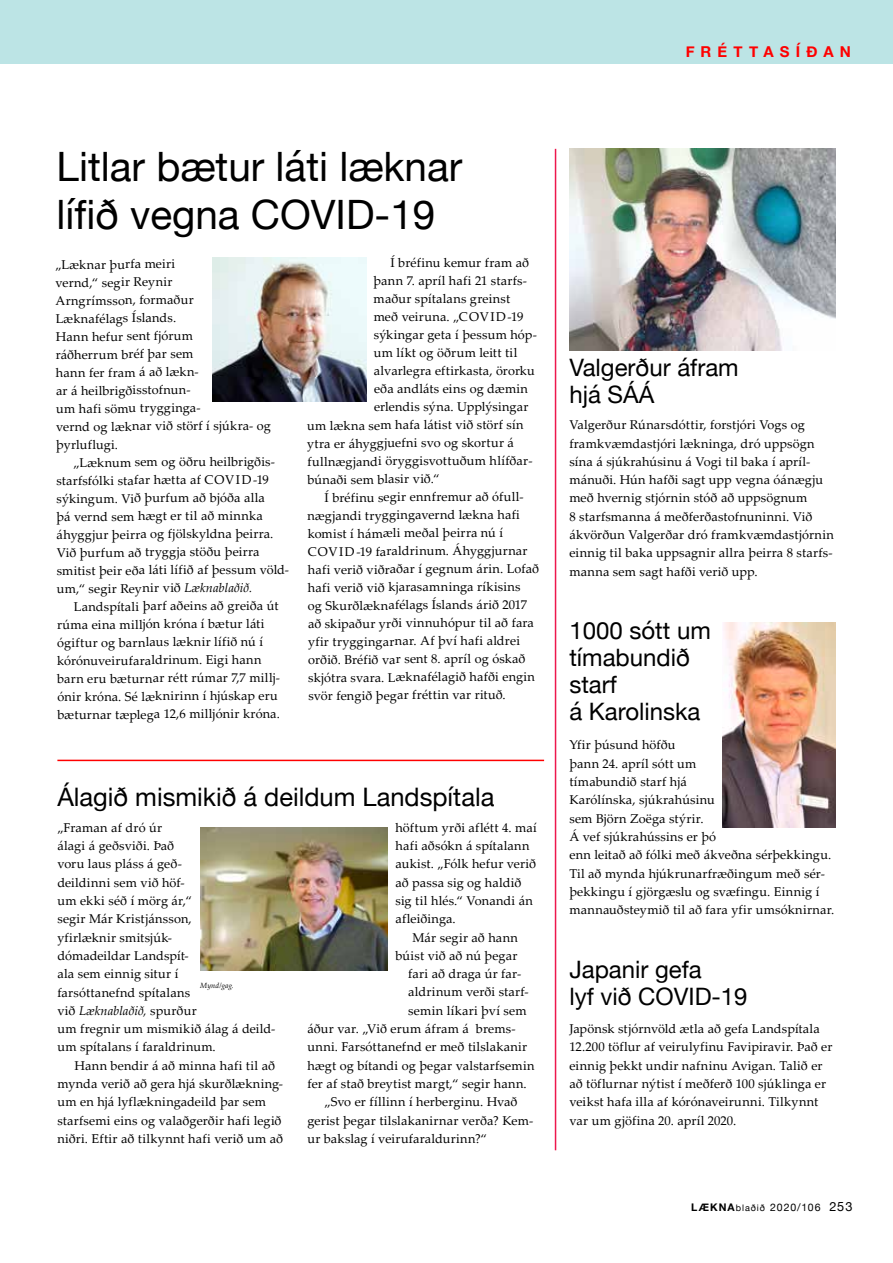
<style>
.page{position:relative;width:893px;height:1263px;background:#fff}
.page>*{position:absolute;margin:0;border:0;box-sizing:border-box;transform-origin:0 0}
.t1{font:40.5px/48px "Helvetica Neue";color:#000}
.t2{font:25.5px "Helvetica Neue";color:#000}
.t3{font:24px/27px "Helvetica Neue";color:#000}
.t4{font:700 15px "Helvetica Neue";letter-spacing:.41em;color:#f00}
.t5{font:12.75px/18.3px "Palatino Linotype";letter-spacing:.01em;color:#000}
.t6{font:10.5px "Helvetica Neue";letter-spacing:.08em;color:#000}
.t7{font:italic 7.5px "Palatino Linotype";letter-spacing:.01em;color:#000}
.s1{font-style:italic}
.s2{font-weight:700}
.s3{font-size:9px}
.s4{font-size:12.75px}
</style>
<div class="page">
<div style="left:0;top:0;width:893px;height:64px;background:#bce4e5"></div>
<hr style="left:555px;top:149px;width:1px;height:1001px;background:#ed174d">
<hr style="left:57px;top:760px;width:487px;height:1px;background:#f00">
<img style="left:569px;top:149px;width:267px;height:202px">
<img style="left:722px;top:623px;width:114px;height:204px">
<img style="left:213px;top:257px;width:153px;height:144px">
<img style="left:200px;top:827px;width:187px;height:144px">
<p class="t4" style="left:686px;top:40px;width:167px">FRÉTTASÍÐAN</p>
<h1 class="t1" style="left:57px;top:145px;width:407px">Litlar bætur láti læknar lífið vegna COVID-19</h1>
<p class="t5" style="left:55px;top:255px;width:217px">„Læknar þurfa meiri<br>vernd,“ segir Reynir<br>Arngrímsson, formaður<br>Læknafélags Íslands.<br>Hann hefur sent fjórum<br>ráðherrum bréf þar sem<br>hann fer fram á að lækn-<br>ar á heilbrigðisstofnun-<br>um hafi sömu trygginga-<br>vernd og læknar við störf í sjúkra- og þyrluflugi.</p>
<p class="t5" style="left:56px;top:452px;width:234px;text-indent:17px">„Læknum sem og öðru heilbrigðis&shy;starfsfólki stafar hætta af COVID-19 sýkingum. Við þurfum að bjóða alla<br>þá vernd sem hægt er til að minnka áhyggjur þeirra og fjölskyldna þeirra.<br>Við þurfum að tryggja stöðu þeirra smitist þeir eða láti lífið af þessum völd&shy;um,“ segir Reynir við <span class="s1">Læknablaðið.</span></p>
<p class="t5" style="left:57px;top:596px;width:225px;text-indent:17px">Landspítali þarf aðeins að greiða út rúma eina milljón króna í bætur láti ógiftur og barnlaus læknir lífið nú í kórónuveirufaraldrinum. Eigi hann barn eru bæturnar rétt rúmar 7,7 millj&shy;ónir króna. Sé læknirinn í hjúskap eru bæturnar tæplega 12,6 milljónir króna.</p>
<p class="t5" style="left:390px;top:253px;width:140px">Í bréfinu kemur fram að</p>
<p class="t5" style="left:374px;top:271px;width:155px">þann 7. apríl hafi 21 starfs-</p>
<p class="t5" style="left:374px;top:289px;width:138px">maður spítalans greinst</p>
<p class="t5" style="left:374px;top:307px;width:151px">með veiruna. „COVID-19</p>
<p class="t5" style="left:374px;top:325px;width:165px">sýkingar geta í þessum hóp-</p>
<p class="t5" style="left:374px;top:343px;width:145px">um líkt og öðrum leitt til</p>
<p class="t5" style="left:374px;top:361px;width:163px">alvarlegra eftirkasta, örorku</p>
<p class="t5" style="left:374px;top:379px;width:156px">eða andláts eins og dæmin</p>
<p class="t5" style="left:374px;top:397px;width:156px">erlendis sýna. Upplýsingar</p>
<p class="t5" style="left:307px;top:415px;width:218px">um lækna sem hafa látist við störf sín</p>
<p class="t5" style="left:307px;top:433px;width:208px">ytra er áhyggjuefni svo og skortur á</p>
<p class="t5" style="left:307px;top:451px;width:227px">fullnægjandi öryggisvottuðum hlífðar-</p>
<p class="t5" style="left:307px;top:469px;width:134px">búnaði sem blasir við.“</p>
<p class="t5" style="left:325px;top:487px;width:201px">Í bréfinu segir ennfremur að ófull-</p>
<p class="t5" style="left:308px;top:505px;width:214px">nægjandi tryggingavernd lækna hafi</p>
<p class="t5" style="left:308px;top:523px;width:197px">komist í hámæli meðal þeirra nú í</p>
<p class="t5" style="left:308px;top:541px;width:221px">COVID-19 faraldrinum. Áhyggjurnar</p>
<p class="t5" style="left:308px;top:559px;width:233px">hafi verið viðraðar í gegnum árin. Lofað</p>
<p class="t5" style="left:308px;top:577px;width:214px">hafi verið við kjarasamninga ríkisins</p>
<p class="t5" style="left:308px;top:595px;width:221px">og Skurðlæknafélags Íslands árið 2017</p>
<p class="t5" style="left:308px;top:613px;width:228px">að skipaður yrði vinnuhópur til að fara</p>
<p class="t5" style="left:308px;top:631px;width:213px">yfir tryggingarnar. Af því hafi aldrei</p>
<p class="t5" style="left:308px;top:649px;width:219px">orðið. Bréfið var sent 8. apríl og óskað</p>
<p class="t5" style="left:308px;top:667px;width:228px">skjótra svara. Læknafélagið hafði engin</p>
<p class="t5" style="left:308px;top:685px;width:199px">svör fengið þegar fréttin var rituð.</p>
<h2 class="t2" style="left:57px;top:779px;width:438px">Álagið mismikið á deildum Landspítala</h2>
<p class="t5" style="left:57px;top:818px;width:220px">„Framan af dró úr<br>álagi á geðsviði. Það<br>voru laus pláss á geð-<br>deildinni sem við höf-<br>um ekki séð í mörg ár,“<br>segir Már Kristjánsson,<br>yfirlæknir smitsjúk-<br>dómadeildar Landspít-<br>ala sem einnig situr í<br>farsóttanefnd spítalans<br>við <span class="s1">Læknablaðið,</span> spurður<br>um fregnir um mismikið álag á deild&shy;um spítalans í faraldrinum.</p>
<p class="t5" style="left:57px;top:1056px;width:227px;text-indent:17px">Hann bendir á að minna hafi til að mynda verið að gera hjá skurðlækning&shy;um en hjá lyflækningadeild þar sem starfsemi eins og valaðgerðir hafi legið niðri. Eftir að tilkynnt hafi verið um að</p>
<p class="t7" style="left:200px;top:980px;width:35px">Mynd/gag.</p>
<p class="t5" style="left:395px;top:818px;width:143px">höftum yrði aflétt 4. maí hafi aðsókn á spítalann aukist. „Fólk hefur verið að passa sig og haldið sig til hlés.“ Vonandi án afleiðinga.</p>
<p class="t5" style="left:412px;top:927px;width:107px">Már segir að hann</p>
<p class="t5" style="left:395px;top:946px;width:123px">búist við að nú þegar</p>
<p class="t5" style="left:408px;top:964px;width:115px">fari að draga úr far-</p>
<p class="t5" style="left:408px;top:982px;width:122px">aldrinum verði starf-</p>
<p class="t5" style="left:408px;top:1001px;width:120px">semin líkari því sem</p>
<p class="t5" style="left:307px;top:1019px;width:210px">áður var. „Við erum áfram á brems-</p>
<p class="t5" style="left:307px;top:1037px;width:221px">unni. Farsóttanefnd er með tilslakanir</p>
<p class="t5" style="left:307px;top:1056px;width:229px">hægt og bítandi og þegar valstarfsemin</p>
<p class="t5" style="left:307px;top:1074px;width:221px">fer af stað breytist margt,“ segir hann.</p>
<p class="t5" style="left:324px;top:1092px;width:194px">„Svo er fíllinn í herberginu. Hvað</p>
<p class="t5" style="left:307px;top:1110px;width:227px">gerist þegar tilslakanirnar verða? Kem-</p>
<p class="t5" style="left:307px;top:1129px;width:181px">ur bakslag í veirufaraldurinn?“</p>
<h3 class="t3" style="left:569px;top:355px;width:171px">Valgerður áfram hjá SÁÁ</h3>
<p class="t5" style="left:569px;top:415px;width:266px">Valgerður Rúnarsdóttir, forstjóri Vogs og framkvæmdastjóri lækninga, dró uppsögn sína á sjúkrahúsinu á Vogi til baka í apríl&shy;mánuði. Hún hafði sagt upp vegna óánægju með hvernig stjórnin stóð að uppsögnum<br>8 starfsmanna á meðferðastofnuninni. Við ákvörðun Valgerðar dró framkvæmdastjórnin einnig til baka uppsagnir allra þeirra 8 starfs&shy;manna sem sagt hafði verið upp.</p>
<h3 class="t3" style="left:569px;top:618px;width:143px">1000 sótt um tímabundið starf<br>á Karolinska</h3>
<p class="t5" style="left:569px;top:735px;width:267px">Yfir þúsund höfðu<br>þann 24. apríl sótt um<br>tímabundið starf hjá<br>Karólínska, sjúkrahúsinu<br>sem Björn Zoëga stýrir.<br>Á vef sjúkrahússins er þó<br>enn leitað að fólki með ákveðna sérþekkingu.<br>Til að mynda hjúkrunarfræðingum með sér&shy;þekkingu í gjörgæslu og svæfingu. Einnig í mannauðsteymið til að fara yfir umsóknirnar.</p>
<h3 class="t3" style="left:569px;top:957px;width:180px">Japanir gefa<br>lyf við COVID-19</h3>
<p class="t5" style="left:569px;top:1019px;width:265px">Japönsk stjórnvöld ætla að gefa Landspítala 12.200 töflur af veirulyfinu Favipiravir. Það er einnig þekkt undir nafninu Avigan. Talið er að töflurnar nýtist í meðferð 100 sjúklinga er veikst hafa illa af kórónaveirunni. Tilkynnt var um gjöfina 20. apríl 2020.</p>
<p class="t6" style="left:691px;top:1200px;width:163px"><span class="s2">LÆKNA</span><span class="s3">blaðið</span> 2020/106 <span class="s4">253</span></p>
</div>
